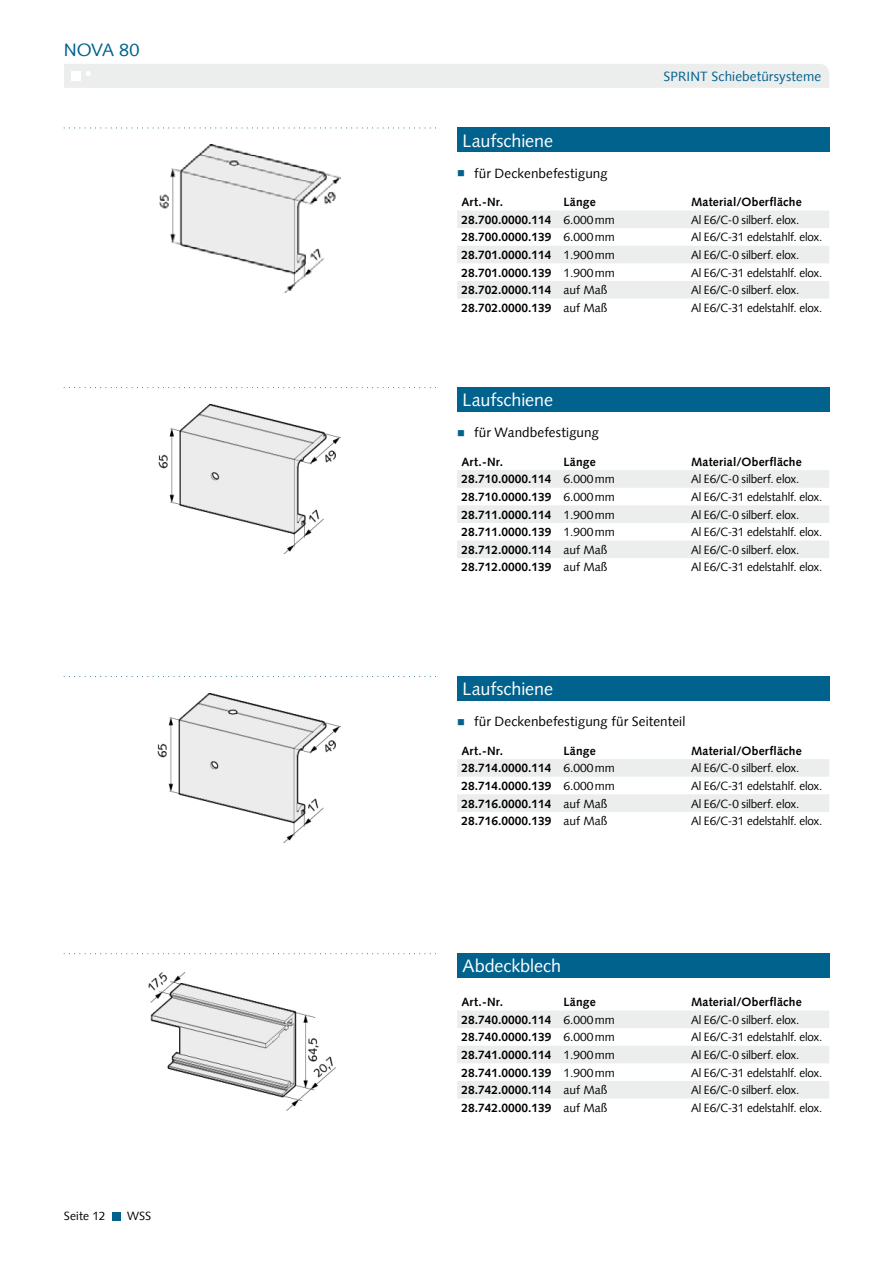
<style>
.page{position:relative;width:893px;height:1263px;background:#fff}
.page>*{position:absolute;margin:0;border:0;box-sizing:border-box;transform-origin:0 0}
.t1{font:18px "Syntax";letter-spacing:-.005em;color:#fff}
.t2{font:18px "Syntax Com";letter-spacing:-.015em;color:#00628d}
.t3{font:13.5px "Syntax Com";letter-spacing:.005em;color:#000}
.t4{font:13.5px "Syntax Com";letter-spacing:.01em;color:#00628d}
.t5{font:700 12px "Syntax Com";color:#000}
.t6{font:12px "Syntax Com";letter-spacing:-.01em;color:#000}
.t7{font:700 12px "Syntax Com";letter-spacing:.02em;color:#000}
.s1{font-weight:400}
</style>
<div class="page">
<div style="left:112px;top:1212px;width:8px;height:8px;background:#00628d"></div>
<div style="left:64px;top:64px;width:765px;height:24px;background:#eceded"></div>
<div style="left:71px;top:71px;width:9px;height:9px;background:#fff"></div>
<svg style="left:64px;top:953px;width:372px;height:1px"></svg>
<div style="left:457px;top:953px;width:372px;height:25px;background:#00628d"></div>
<svg style="left:457px;top:1011px;width:372px;height:87px"></svg>
<img style="left:148px;top:972px;width:188px;height:139px">
<svg style="left:64px;top:676px;width:372px;height:1px"></svg>
<div style="left:457px;top:676px;width:372px;height:25px;background:#00628d"></div>
<svg style="left:457px;top:759px;width:372px;height:53px"></svg>
<img style="left:157px;top:693px;width:183px;height:149px">
<svg style="left:64px;top:128px;width:372px;height:1px"></svg>
<div style="left:457px;top:128px;width:372px;height:24px;background:#00628d"></div>
<svg style="left:457px;top:211px;width:372px;height:88px"></svg>
<img style="left:159px;top:145px;width:182px;height:148px">
<svg style="left:64px;top:387px;width:372px;height:1px"></svg>
<div style="left:457px;top:387px;width:372px;height:25px;background:#00628d"></div>
<svg style="left:457px;top:470px;width:372px;height:88px"></svg>
<img style="left:158px;top:404px;width:183px;height:149px">
<h1 class="t2" style="left:64px;top:39px;width:77px">NOVA 80</h1>
<p class="t6" style="left:64px;top:1209px;width:43px">Seite 12</p>
<p class="t6" style="left:127px;top:1209px;width:26px">WSS</p>
<p class="t4" style="left:664px;top:68px;width:159px">SPRINT Schiebetürsysteme</p>
<h1 class="t1" style="left:463px;top:130px;width:92px">Laufschiene</h1>
<p class="t3" style="left:474px;top:165px;width:135px">für Deckenbefestigung</p>
<p class="t5" style="left:461px;top:195px;width:43px">Art.-Nr.</p>
<p class="t5" style="left:563px;top:195px;width:34px">Länge</p>
<p class="t7" style="left:691px;top:195px;width:112px">Material/Oberfläche</p>
<p class="t5" style="left:461px;top:213px;width:155px">28.700.0000.114 <span class="s1">6.000mm</span></p>
<p class="t6" style="left:691px;top:213px;width:110px">Al E6/C-0 silberf. elox.</p>
<p class="t5" style="left:461px;top:230px;width:155px">28.700.0000.139 <span class="s1">6.000mm</span></p>
<p class="t6" style="left:691px;top:230px;width:133px">Al E6/C-31 edelstahlf. elox.</p>
<p class="t5" style="left:461px;top:248px;width:155px">28.701.0000.114 <span class="s1">1.900mm</span></p>
<p class="t6" style="left:691px;top:248px;width:110px">Al E6/C-0 silberf. elox.</p>
<p class="t5" style="left:461px;top:265px;width:155px">28.701.0000.139 <span class="s1">1.900mm</span></p>
<p class="t6" style="left:691px;top:265px;width:133px">Al E6/C-31 edelstahlf. elox.</p>
<p class="t5" style="left:461px;top:283px;width:148px">28.702.0000.114 <span class="s1">auf Maß</span></p>
<p class="t6" style="left:691px;top:283px;width:110px">Al E6/C-0 silberf. elox.</p>
<p class="t5" style="left:461px;top:301px;width:148px">28.702.0000.139 <span class="s1">auf Maß</span></p>
<p class="t6" style="left:691px;top:301px;width:133px">Al E6/C-31 edelstahlf. elox.</p>
<h1 class="t1" style="left:463px;top:389px;width:92px">Laufschiene</h1>
<p class="t3" style="left:474px;top:425px;width:126px">für Wandbefestigung</p>
<p class="t5" style="left:461px;top:455px;width:43px">Art.-Nr.</p>
<p class="t5" style="left:563px;top:455px;width:34px">Länge</p>
<p class="t7" style="left:691px;top:455px;width:112px">Material/Oberfläche</p>
<p class="t5" style="left:461px;top:472px;width:155px">28.710.0000.114 <span class="s1">6.000mm</span></p>
<p class="t6" style="left:691px;top:472px;width:110px">Al E6/C-0 silberf. elox.</p>
<p class="t5" style="left:461px;top:490px;width:155px">28.710.0000.139 <span class="s1">6.000mm</span></p>
<p class="t6" style="left:691px;top:490px;width:133px">Al E6/C-31 edelstahlf. elox.</p>
<p class="t5" style="left:461px;top:507px;width:155px">28.711.0000.114 <span class="s1">1.900mm</span></p>
<p class="t6" style="left:691px;top:507px;width:110px">Al E6/C-0 silberf. elox.</p>
<p class="t5" style="left:461px;top:525px;width:155px">28.711.0000.139 <span class="s1">1.900mm</span></p>
<p class="t6" style="left:691px;top:525px;width:133px">Al E6/C-31 edelstahlf. elox.</p>
<p class="t5" style="left:461px;top:543px;width:148px">28.712.0000.114 <span class="s1">auf Maß</span></p>
<p class="t6" style="left:691px;top:542px;width:110px">Al E6/C-0 silberf. elox.</p>
<p class="t5" style="left:461px;top:560px;width:148px">28.712.0000.139 <span class="s1">auf Maß</span></p>
<p class="t6" style="left:691px;top:560px;width:133px">Al E6/C-31 edelstahlf. elox.</p>
<h1 class="t1" style="left:463px;top:678px;width:92px">Laufschiene</h1>
<p class="t3" style="left:474px;top:714px;width:213px">für Deckenbefestigung für Seitenteil</p>
<p class="t5" style="left:461px;top:744px;width:43px">Art.-Nr.</p>
<p class="t5" style="left:563px;top:744px;width:34px">Länge</p>
<p class="t7" style="left:691px;top:744px;width:112px">Material/Oberfläche</p>
<p class="t5" style="left:461px;top:761px;width:155px">28.714.0000.114 <span class="s1">6.000mm</span></p>
<p class="t6" style="left:691px;top:761px;width:110px">Al E6/C-0 silberf. elox.</p>
<p class="t5" style="left:461px;top:779px;width:155px">28.714.0000.139 <span class="s1">6.000mm</span></p>
<p class="t6" style="left:691px;top:779px;width:133px">Al E6/C-31 edelstahlf. elox.</p>
<p class="t5" style="left:461px;top:796px;width:148px">28.716.0000.114 <span class="s1">auf Maß</span></p>
<p class="t6" style="left:691px;top:796px;width:110px">Al E6/C-0 silberf. elox.</p>
<p class="t5" style="left:461px;top:814px;width:148px">28.716.0000.139 <span class="s1">auf Maß</span></p>
<p class="t6" style="left:691px;top:814px;width:133px">Al E6/C-31 edelstahlf. elox.</p>
<h1 class="t1" style="left:463px;top:955px;width:100px">Abdeckblech</h1>
<p class="t5" style="left:461px;top:995px;width:43px">Art.-Nr.</p>
<p class="t5" style="left:563px;top:995px;width:34px">Länge</p>
<p class="t7" style="left:691px;top:995px;width:112px">Material/Oberfläche</p>
<p class="t5" style="left:461px;top:1012px;width:155px">28.740.0000.114 <span class="s1">6.000mm</span></p>
<p class="t6" style="left:691px;top:1012px;width:110px">Al E6/C-0 silberf. elox.</p>
<p class="t5" style="left:461px;top:1030px;width:155px">28.740.0000.139 <span class="s1">6.000mm</span></p>
<p class="t6" style="left:691px;top:1030px;width:133px">Al E6/C-31 edelstahlf. elox.</p>
<p class="t5" style="left:461px;top:1048px;width:155px">28.741.0000.114 <span class="s1">1.900mm</span></p>
<p class="t6" style="left:691px;top:1048px;width:110px">Al E6/C-0 silberf. elox.</p>
<p class="t5" style="left:461px;top:1065px;width:155px">28.741.0000.139 <span class="s1">1.900mm</span></p>
<p class="t6" style="left:691px;top:1065px;width:133px">Al E6/C-31 edelstahlf. elox.</p>
<p class="t5" style="left:461px;top:1083px;width:148px">28.742.0000.114 <span class="s1">auf Maß</span></p>
<p class="t6" style="left:691px;top:1083px;width:110px">Al E6/C-0 silberf. elox.</p>
<p class="t5" style="left:461px;top:1100px;width:148px">28.742.0000.139 <span class="s1">auf Maß</span></p>
<p class="t6" style="left:691px;top:1100px;width:133px">Al E6/C-31 edelstahlf. elox.</p>
</div>
